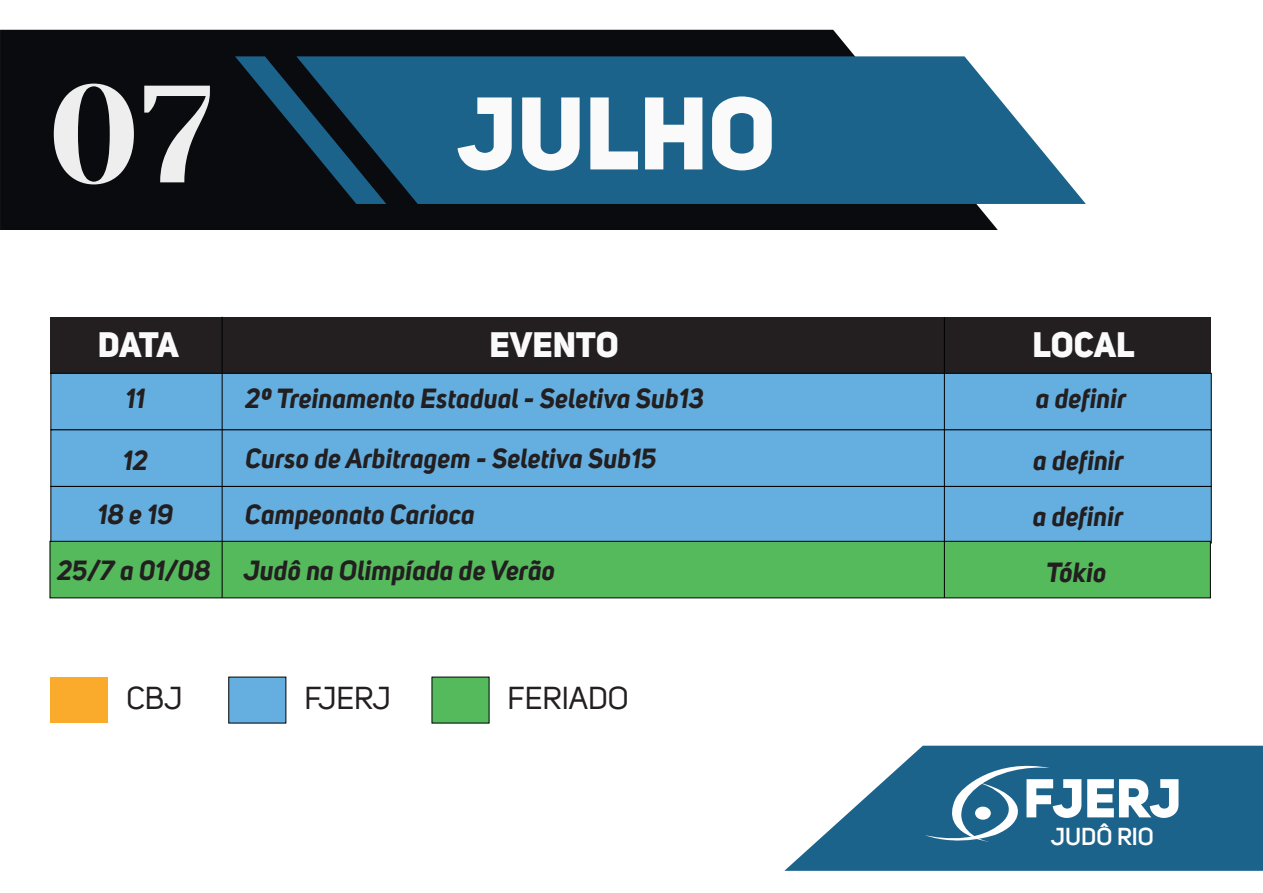
<style>
.page{position:relative;width:1263px;height:893px;background:#fff}
.page>*{position:absolute;margin:0;border:0;box-sizing:border-box;transform-origin:0 0}
.t1{font:800 101.7px "Uni Sans";color:#fafafa}
.t2{font:54px "Uni Sans Heavy CAPS";letter-spacing:-.01em;color:#fff}
.t3{font:800 34.5px "Uni Sans";letter-spacing:-.005em;color:#fafafa}
.t4{font:30.9px "Uni Sans";color:#231f20}
.t5{font:italic 700 27px "Uni Sans";color:#231f20}
.t6{font:600 23.85px "Uni Sans";color:#fff}
</style>
<div class="page">
<svg style="left:784px;top:746px;width:479px;height:125px;fill:#1c638b"></svg>
<div style="left:0;top:30px;width:998px;height:200px;background:#090b0e"></div>
<svg style="left:386px;top:56px;width:700px;height:148px;background:#2b6c91"></svg>
<svg style="left:235px;top:56px;width:151px;height:148px;background:#102f42"></svg>
<div style="left:50px;top:317px;width:1160px;height:56px;background:#231f20"></div>
<div style="left:51px;top:373px;width:1160px;height:57px;background:#65afe0;border:1px solid #000001"></div>
<div style="left:51px;top:430px;width:1160px;height:57px;background:#65afe0"></div>
<div style="left:51px;top:677px;width:57px;height:46px;background:#faab2b"></div>
<svg style="left:924px;top:758px;width:126px;height:90px;background:#387699"></svg>
<div style="left:975px;top:807px;width:16px;height:13px;background:#fff;border-radius:50%"></div>
<div style="left:51px;top:486px;width:1160px;height:57px;background:#65afe0;border:1px solid #000001"></div>
<div style="left:229px;top:677px;width:57px;height:46px;background:#65afe0"></div>
<div style="left:432px;top:677px;width:57px;height:46px;background:#55ba5c"></div>
<svg style="left:54px;top:84px;width:80px;height:100px;background:#7a7b7c"></svg>
<svg style="left:144px;top:86px;width:66px;height:96px;background:#5a5b5d"></svg>
<div style="left:50px;top:541px;width:1160px;height:57px;background:#55ba5c;border:1px solid #000001"></div>
<hr style="left:222px;top:317px;width:1px;height:281px;background:#000001">
<hr style="left:944px;top:317px;width:1px;height:281px;background:#000001">
<h1 class="t1" style="left:457px;top:68px;width:320px">JULHO</h1>
<p class="t3" style="left:98px;top:322px;width:82px">DATA</p>
<p class="t3" style="left:489px;top:322px;width:131px">EVENTO</p>
<p class="t3" style="left:1032px;top:322px;width:104px">LOCAL</p>
<p class="t5" style="left:126px;top:381px;width:21px">11</p>
<p class="t5" style="left:245px;top:381px;width:460px">2º Treinamento Estadual - Seletiva Sub13</p>
<p class="t5" style="left:1036px;top:381px;width:92px">a definir</p>
<p class="t5" style="left:123px;top:443px;width:26px">12</p>
<p class="t5" style="left:245px;top:441px;width:412px">Curso de Arbitragem - Seletiva Sub15</p>
<p class="t5" style="left:1033px;top:443px;width:92px">a definir</p>
<p class="t5" style="left:98px;top:497px;width:77px">18 e 19</p>
<p class="t5" style="left:245px;top:497px;width:231px">Campeonato Carioca</p>
<p class="t5" style="left:1033px;top:499px;width:92px">a definir</p>
<p class="t5" style="left:57px;top:553px;width:500px">25/7 a 01/08 Judô na Olimpíada de Verão</p>
<p class="t5" style="left:1046px;top:555px;width:62px">Tókio</p>
<p class="t4" style="left:126px;top:681px;width:58px">CBJ</p>
<p class="t4" style="left:304px;top:681px;width:88px">FJERJ</p>
<p class="t4" style="left:508px;top:681px;width:122px">FERIADO</p>
<h2 class="t2" style="left:1023px;top:763px;width:159px">fjerj</h2>
<p class="t6" style="left:1051px;top:822px;width:105px">JUDÔ RIO</p>
</div>
